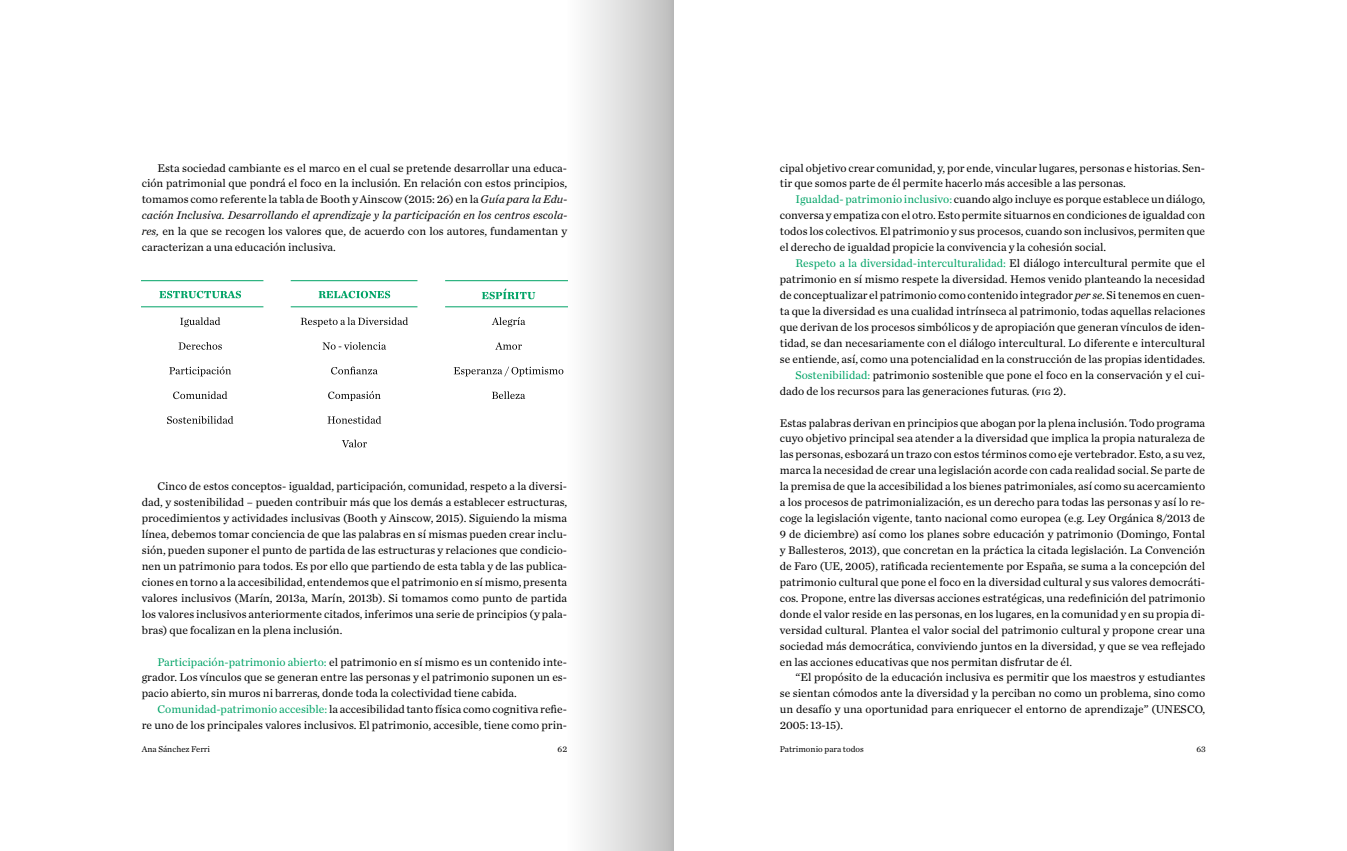
<style>
.page{position:relative;width:1347px;height:851px;background:#fff}
.page>*{position:absolute;margin:0;border:0;box-sizing:border-box;transform-origin:0 0}
.t1{font:11.62px/15.9px "Chronicle Text G1";color:#000;text-align:justify}
.t2{font:11.62px "Chronicle Text G1";color:#00a366}
.t3{font:8.75px "Chronicle Text G1";color:#000}
.s1{font-style:italic}
.s2{color:#00a366}
.s3{color:#000}
.s4{font-size:10.38px}
</style>
<div class="page">
<div style="left:546px;top:0;width:127px;height:850px;background:linear-gradient(to right,#fff,#c2c2c2)"></div>
<svg style="left:176px;top:308px;width:391px;height:146px"></svg>
<hr style="left:431px;top:305px;width:136px;height:3px;background:#fff">
<hr style="left:276px;top:308px;width:3px;height:25px;background:#fff">
<hr style="left:430px;top:308px;width:3px;height:25px;background:#fff">
<hr style="left:276px;top:333px;width:3px;height:24px;background:#fff">
<hr style="left:430px;top:333px;width:3px;height:24px;background:#fff">
<hr style="left:276px;top:357px;width:3px;height:25px;background:#fff">
<hr style="left:430px;top:357px;width:3px;height:25px;background:#fff">
<hr style="left:276px;top:382px;width:3px;height:25px;background:#fff">
<hr style="left:430px;top:382px;width:3px;height:25px;background:#fff">
<hr style="left:276px;top:407px;width:3px;height:24px;background:#fff">
<hr style="left:430px;top:407px;width:3px;height:24px;background:#fff">
<hr style="left:276px;top:431px;width:3px;height:23px;background:#fff">
<hr style="left:430px;top:431px;width:3px;height:23px;background:#fff">
<svg style="left:159px;top:291px;width:82px;height:7px"></svg>
<svg style="left:318px;top:291px;width:72px;height:7px"></svg>
<svg style="left:482px;top:288px;width:53px;height:11px"></svg>
<svg style="left:180px;top:317px;width:40px;height:10px"></svg>
<svg style="left:301px;top:317px;width:107px;height:10px"></svg>
<svg style="left:492px;top:317px;width:33px;height:10px"></svg>
<svg style="left:178px;top:342px;width:44px;height:7px"></svg>
<svg style="left:322px;top:342px;width:64px;height:8px"></svg>
<svg style="left:495px;top:342px;width:27px;height:7px"></svg>
<svg style="left:169px;top:366px;width:62px;height:10px"></svg>
<svg style="left:331px;top:366px;width:47px;height:8px"></svg>
<svg style="left:454px;top:366px;width:109px;height:10px"></svg>
<svg style="left:173px;top:391px;width:54px;height:8px"></svg>
<svg style="left:328px;top:391px;width:52px;height:10px"></svg>
<svg style="left:492px;top:391px;width:33px;height:8px"></svg>
<svg style="left:167px;top:416px;width:66px;height:8px"></svg>
<svg style="left:327px;top:416px;width:54px;height:7px"></svg>
<svg style="left:342px;top:439px;width:25px;height:8px"></svg>
<hr style="left:142px;top:280px;width:121px;height:1px;background:#00a366">
<hr style="left:142px;top:306px;width:121px;height:1px;background:#00a366">
<hr style="left:291px;top:280px;width:126px;height:1px;background:#00a366">
<hr style="left:291px;top:306px;width:126px;height:1px;background:#00a366">
<hr style="left:445px;top:280px;width:122px;height:1px;background:#00a366">
<hr style="left:445px;top:306px;width:122px;height:1px;background:#00a366">
<p class="t1" style="left:142px;top:159px;width:427px;text-indent:16px">Esta sociedad cambiante es el marco en el cual se pretende desarrollar una educa&shy;ción patrimonial que pondrá el foco en la inclusión. En relación con estos principios, tomamos como referente la tabla de Booth y Ainscow (2015: 26) en la <span class="s1">Guía para la Edu&shy;cación Inclusiva. Desarrollando el aprendizaje y la participación en los centros escola&shy;res,</span> en la que se recogen los valores que, de acuerdo con los autores, fundamentan y caracterizan a una educación inclusiva.</p>
<p class="t1" style="left:142px;top:477px;width:427px;text-indent:16px">Cinco de estos conceptos- igualdad, participación, comunidad, respeto a la diversi&shy;dad, y sostenibilidad – pueden contribuir más que los demás a establecer estructuras, procedimientos y actividades inclusivas (Booth y Ainscow, 2015). Siguiendo la misma línea, debemos tomar conciencia de que las palabras en sí mismas pueden crear inclu&shy;sión, pueden suponer el punto de partida de las estructuras y relaciones que condicio&shy;nen un patrimonio para todos. Es por ello que partiendo de esta tabla y de las publica&shy;ciones en torno a la accesibilidad, entendemos que el patrimonio en sí mismo, presenta valores inclusivos (Marín, 2013a, Marín, 2013b). Si tomamos como punto de partida los valores inclusivos anteriormente citados, inferimos una serie de principios (y pala&shy;bras) que focalizan en la plena inclusión.</p>
<p class="t1" style="left:142px;top:653px;width:427px;text-indent:16px"><span class="s2">Participación-patrimonio abierto:</span> el patrimonio en sí mismo es un contenido inte&shy;grador. Los vínculos que se generan entre las personas y el patrimonio suponen un es&shy;pacio abierto, sin muros ni barreras, donde toda la colectividad tiene cabida.</p>
<p class="t1" style="left:142px;top:700px;width:427px;text-align:right"><span class="s2">Comunidad-patrimonio accesible:</span> la accesibilidad tanto física como cognitiva refie-<br>re uno de los principales valores inclusivos. El patrimonio, accesible, tiene como prin-</p>
<p class="t1" style="left:780px;top:159px;width:427px">cipal objetivo crear comunidad, y, por ende, vincular lugares, personas e historias. Sen&shy;tir que somos parte de él permite hacerlo más accesible a las personas.</p>
<p class="t1" style="left:780px;top:191px;width:427px;text-indent:16px"><span class="s2">Igualdad- patrimonio inclusivo:</span> cuando algo incluye es porque establece un diálogo, conversa y empatiza con el otro. Esto permite situarnos en condiciones de igualdad con todos los colectivos. El patrimonio y sus procesos, cuando son inclusivos, permiten que el derecho de igualdad propicie la convivencia y la cohesión social.</p>
<p class="t2" style="left:795px;top:254px;width:411px">Respeto a la diversidad-interculturalidad: <span class="s3">El diálogo intercultural permite que el</span></p>
<p class="t1" style="left:780px;top:270px;width:427px">patrimonio en sí mismo respete la diversidad. Hemos venido planteando la necesidad</p>
<p class="t1" style="left:780px;top:286px;width:427px">de conceptualizar el patrimonio como contenido integrador <span class="s1">per se</span>. Si tenemos en cuen-</p>
<p class="t1" style="left:780px;top:302px;width:427px">ta que la diversidad es una cualidad intrínseca al patrimonio, todas aquellas relaciones</p>
<p class="t1" style="left:780px;top:318px;width:427px">que derivan de los procesos simbólicos y de apropiación que generan vínculos de iden-</p>
<p class="t1" style="left:780px;top:334px;width:427px">tidad, se dan necesariamente con el diálogo intercultural. Lo diferente e intercultural</p>
<p class="t1" style="left:780px;top:350px;width:427px">se entiende, así, como una potencialidad en la construcción de las propias identidades.</p>
<p class="t1" style="left:795px;top:366px;width:411px"><span class="s2">Sostenibilidad:</span> patrimonio sostenible que pone el foco en la conservación y el cui-</p>
<p class="t1" style="left:780px;top:382px;width:288px">dado de los recursos para las generaciones futuras. (<span class="s4">fig</span> 2).</p>
<p class="t1" style="left:780px;top:414px;width:427px">Estas palabras derivan en principios que abogan por la plena inclusión. Todo programa cuyo objetivo principal sea atender a la diversidad que implica la propia naturaleza de las personas, esbozará un trazo con estos términos como eje vertebrador. Esto, a su vez, marca la necesidad de crear una legislación acorde con cada realidad social. Se parte de la premisa de que la accesibilidad a los bienes patrimoniales, así como su acercamiento a los procesos de patrimonialización, es un derecho para todas las personas y así lo re&shy;coge la legislación vigente, tanto nacional como europea (e.g. Ley Orgánica 8/2013 de 9 de diciembre) así como los planes sobre educación y patrimonio (Domingo, Fontal y Ballesteros, 2013), que concretan en la práctica la citada legislación. La Convención de Faro (UE, 2005), ratificada recientemente por España, se suma a la concepción del patrimonio cultural que pone el foco en la diversidad cultural y sus valores democráti&shy;cos. Propone, entre las diversas acciones estratégicas, una redefinición del patrimonio donde el valor reside en las personas, en los lugares, en la comunidad y en su propia di&shy;versidad cultural. Plantea el valor social del patrimonio cultural y propone crear una sociedad más democrática, conviviendo juntos en la diversidad, y que se vea reflejado en las acciones educativas que nos permitan disfrutar de él.</p>
<p class="t1" style="left:780px;top:669px;width:427px;text-indent:16px">“El propósito de la educación inclusiva es permitir que los maestros y estudiantes se sientan cómodos ante la diversidad y la perciban no como un problema, sino como un desafío y una oportunidad para enriquecer el entorno de aprendizaje” (UNESCO, 2005: 13-15).</p>
<p class="t3" style="left:142px;top:742px;width:70px">Ana Sánchez Ferri</p>
<p class="t3" style="left:557px;top:742px;width:11px">62</p>
<p class="t3" style="left:780px;top:742px;width:85px">Patrimonio para todos</p>
<p class="t3" style="left:1196px;top:742px;width:11px">63</p>
</div>
